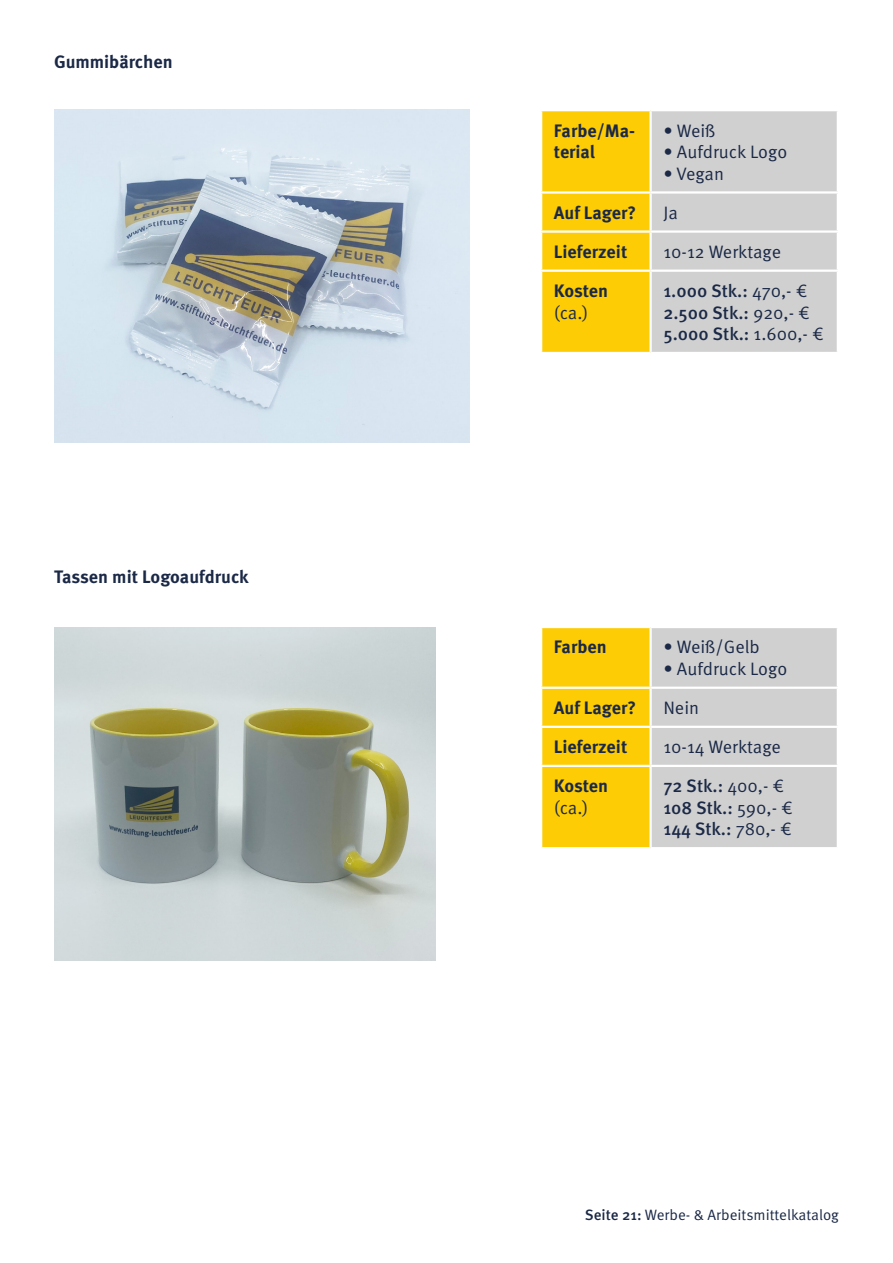
<style>
.page{position:relative;width:893px;height:1263px;background:#fff}
.page>*{position:absolute;margin:0;border:0;box-sizing:border-box;transform-origin:0 0}
.t1{font:700 18px/21.6px "Meta Pro";color:#1b2947}
.t2{font:500 18px/21.6px "Meta Pro";color:#1b2947}
.t3{font:18px "Meta Pro Norm";color:#1b2947}
.t4{font:15px "Meta Pro Norm";color:#1b2947}
.s1{font-family:"Meta Pro Norm";font-weight:400}
.s2{font-family:"Meta Pro";font-weight:500}
</style>
<div class="page">
<img style="left:54px;top:109px;width:415px;height:333px">
<div style="left:542px;top:111px;width:107px;height:241px;background:#fdcc04"></div>
<div style="left:652px;top:111px;width:185px;height:241px;background:#d0d0d0"></div>
<hr style="left:540px;top:191px;width:111px;height:3px;background:#fff">
<hr style="left:651px;top:191px;width:188px;height:3px;background:#fff">
<hr style="left:540px;top:230px;width:111px;height:3px;background:#fff">
<hr style="left:651px;top:230px;width:188px;height:3px;background:#fff">
<hr style="left:540px;top:270px;width:111px;height:2px;background:#fff">
<hr style="left:651px;top:270px;width:188px;height:2px;background:#fff">
<img style="left:54px;top:627px;width:381px;height:333px">
<svg style="left:542px;top:628px;width:295px;height:219px;background:#e0ce86"></svg>
<hr style="left:649px;top:628px;width:3px;height:59px;background:#fff">
<hr style="left:540px;top:687px;width:111px;height:2px;background:#fff">
<hr style="left:651px;top:687px;width:188px;height:2px;background:#fff">
<hr style="left:649px;top:689px;width:3px;height:37px;background:#fff">
<hr style="left:540px;top:726px;width:111px;height:2px;background:#fff">
<hr style="left:651px;top:726px;width:188px;height:2px;background:#fff">
<hr style="left:649px;top:728px;width:3px;height:37px;background:#fff">
<hr style="left:540px;top:765px;width:111px;height:2px;background:#fff">
<hr style="left:651px;top:765px;width:188px;height:2px;background:#fff">
<hr style="left:649px;top:767px;width:3px;height:80px;background:#fff">
<p class="t1" style="left:54px;top:49px;width:120px">Gummibärchen</p>
<p class="t1" style="left:54px;top:565px;width:196px">Tassen mit Logoaufdruck</p>
<p class="t1" style="left:554px;top:118px;width:83px">Farbe/Ma&shy;terial</p>
<p class="t3" style="left:663px;top:117px;width:54px">• Weiß</p>
<p class="t3" style="left:663px;top:138px;width:125px">• Aufdruck Logo</p>
<p class="t3" style="left:663px;top:160px;width:62px">• Vegan</p>
<p class="t1" style="left:554px;top:201px;width:84px">Auf Lager?</p>
<p class="t3" style="left:663px;top:199px;width:16px">Ja</p>
<p class="t1" style="left:554px;top:240px;width:75px">Lieferzeit</p>
<p class="t3" style="left:663px;top:238px;width:119px">10-12 Werktage</p>
<p class="t1" style="left:554px;top:279px;width:56px">Kosten</p>
<p class="t3" style="left:554px;top:299px;width:36px">(ca.)</p>
<p class="t2" style="left:663px;top:279px;width:162px">1.000 Stk.: <span class="s1">470,- €<br></span>2.500 Stk.: <span class="s1">920,- €<br></span>5.000 Stk.: <span class="s1">1.600,- €</span></p>
<p class="t1" style="left:554px;top:635px;width:54px">Farben</p>
<p class="t3" style="left:663px;top:633px;width:98px">• Weiß/Gelb</p>
<p class="t3" style="left:663px;top:655px;width:125px">• Aufdruck Logo</p>
<p class="t1" style="left:554px;top:696px;width:84px">Auf Lager?</p>
<p class="t3" style="left:663px;top:694px;width:37px">Nein</p>
<p class="t1" style="left:554px;top:735px;width:75px">Lieferzeit</p>
<p class="t3" style="left:663px;top:733px;width:119px">10-14 Werktage</p>
<p class="t1" style="left:554px;top:774px;width:56px">Kosten</p>
<p class="t3" style="left:554px;top:794px;width:36px">(ca.)</p>
<p class="t2" style="left:663px;top:774px;width:131px">72 Stk.: <span class="s1">400,- €<br></span>108 Stk.: <span class="s1">590,- €<br></span>144 Stk.: <span class="s1">780,- €</span></p>
<p class="t4" style="left:585px;top:1204px;width:256px"><span class="s2">Seite 21:</span> Werbe- &amp; Arbeitsmittelkatalog</p>
</div>
